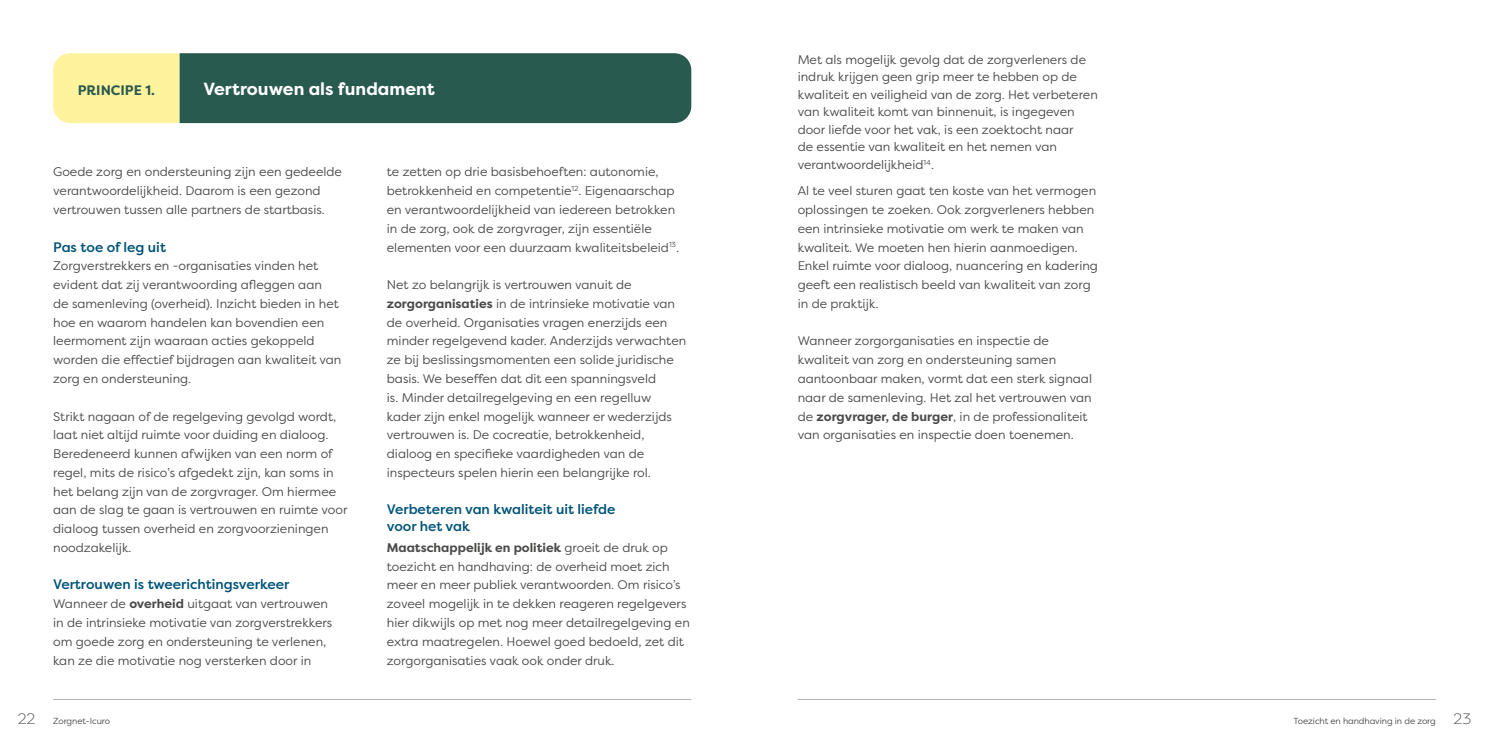
<style>
.page{position:relative;width:1489px;height:745px;background:#fff}
.page>*{position:absolute;margin:0;border:0;box-sizing:border-box;transform-origin:0 0}
.t1{font:700 17.5px "Filson Pro";color:#fff}
.t2{font:500 13.75px/16.5px "Filson Pro";color:#005478}
.t3{font:700 13.75px "Filson Pro";color:#285a50}
.t4{font:12.5px/18.8px "Filson Pro";color:#4a4a49}
.t5{font:8.75px "Filson Pro";letter-spacing:-.01em;color:#4a4a49}
.s1{font-weight:700}
.s2{font-weight:300;font-size:15px}
</style>
<div class="page">
<svg style="left:53px;top:53px;width:638px;height:70px;background:#557a61"></svg>
<hr style="left:53px;top:698px;width:638px;height:1px;background:#b3b2b2">
<hr style="left:797px;top:698px;width:638px;height:1px;background:#b3b2b2">
<p class="t3" style="left:78px;top:81px;width:79px">PRINCIPE 1.</p>
<h1 class="t1" style="left:203px;top:77px;width:233px">Vertrouwen als fundament</h1>
<p class="t4" style="left:53px;top:162px;width:290px">Goede zorg en ondersteuning zijn een gedeelde verantwoordelijkheid. Daarom is een gezond vertrouwen tussen alle partners de startbasis.</p>
<p class="t2" style="left:53px;top:238px;width:114px">Pas toe of leg uit</p>
<p class="t4" style="left:53px;top:256px;width:290px">Zorgverstrekkers en -organisaties vinden het evident dat zij verantwoording afleggen aan<br>de samenleving (overheid). Inzicht bieden in het hoe en waarom handelen kan bovendien een leermoment zijn waaraan acties gekoppeld worden die effectief bijdragen aan kwaliteit van zorg en ondersteuning.</p>
<p class="t4" style="left:53px;top:406px;width:296px">Strikt nagaan of de regelgeving gevolgd wordt, laat niet altijd ruimte voor duiding en dialoog.<br>Beredeneerd kunnen afwijken van een norm of regel, mits de risico’s afgedekt zijn, kan soms in het belang zijn van de zorgvrager. Om hiermee aan de slag te gaan is vertrouwen en ruimte voor dialoog tussen overheid en zorgvoorzieningen noodzakelijk.</p>
<p class="t2" style="left:53px;top:575px;width:238px">Vertrouwen is tweerichtingsverkeer</p>
<p class="t4" style="left:53px;top:593px;width:280px">Wanneer de <span class="s1">overheid</span> uitgaat van vertrouwen in de intrinsieke motivatie van zorgverstrekkers om goede zorg en ondersteuning te verlenen, kan ze die motivatie nog versterken door in</p>
<p class="t4" style="left:387px;top:162px;width:293px">te zetten op drie basisbehoeften: autonomie, betrokkenheid en competentie<sup>12</sup>. Eigenaarschap en verantwoordelijkheid van iedereen betrokken in de zorg, ook de zorgvrager, zijn essentiële elementen voor een duurzaam kwaliteitsbeleid<sup>13</sup>.</p>
<p class="t4" style="left:387px;top:275px;width:301px">Net zo belangrijk is vertrouwen vanuit de <span class="s1">zorgorganisaties</span> in de intrinsieke motivatie van de overheid. Organisaties vragen enerzijds een minder regelgevend kader. Anderzijds verwachten ze bij beslissingsmomenten een solide juridische basis. We beseffen dat dit een spanningsveld<br>is. Minder detailregelgeving en een regelluw kader zijn enkel mogelijk wanneer er wederzijds vertrouwen is. De cocreatie, betrokkenheid, dialoog en specifieke vaardigheden van de inspecteurs spelen hierin een belangrijke rol.</p>
<p class="t2" style="left:387px;top:500px;width:230px">Verbeteren van kwaliteit uit liefde voor het vak</p>
<p class="t4" style="left:387px;top:537px;width:304px"><span class="s1">Maatschappelijk en politiek</span> groeit de druk op toezicht en handhaving: de overheid moet zich meer en meer publiek verantwoorden. Om risico’s zoveel mogelijk in te dekken reageren regelgevers hier dikwijls op met nog meer detailregelgeving en extra maatregelen. Hoewel goed bedoeld, zet dit zorgorganisaties vaak ook onder druk.</p>
<p class="t4" style="left:797px;top:50px;width:302px;line-height:17.5px">Met als mogelijk gevolg dat de zorgverleners de indruk krijgen geen grip meer te hebben op de kwaliteit en veiligheid van de zorg. Het verbeteren van kwaliteit komt van binnenuit, is ingegeven door liefde voor het vak, is een zoektocht naar<br>de essentie van kwaliteit en het nemen van verantwoordelijkheid<sup>14</sup>.</p>
<p class="t4" style="left:797px;top:181px;width:302px">Al te veel sturen gaat ten koste van het vermogen oplossingen te zoeken. Ook zorgverleners hebben een intrinsieke motivatie om werk te maken van kwaliteit. We moeten hen hierin aanmoedigen.<br>Enkel ruimte voor dialoog, nuancering en kadering geeft een realistisch beeld van kwaliteit van zorg in de praktijk.</p>
<p class="t4" style="left:797px;top:331px;width:296px">Wanneer zorgorganisaties en inspectie de kwaliteit van zorg en ondersteuning samen aantoonbaar maken, vormt dat een sterk signaal naar de samenleving. Het zal het vertrouwen van de <span class="s1">zorgvrager, de burger</span>, in de professionaliteit van organisaties en inspectie doen toenemen.</p>
<p class="t5" style="left:18px;top:714px;width:94px"><span class="s2">22</span> Zorgnet-Icuro</p>
<p class="t5" style="left:1293px;top:714px;width:179px">Toezicht en handhaving in de zorg <span class="s2">23</span></p>
</div>
